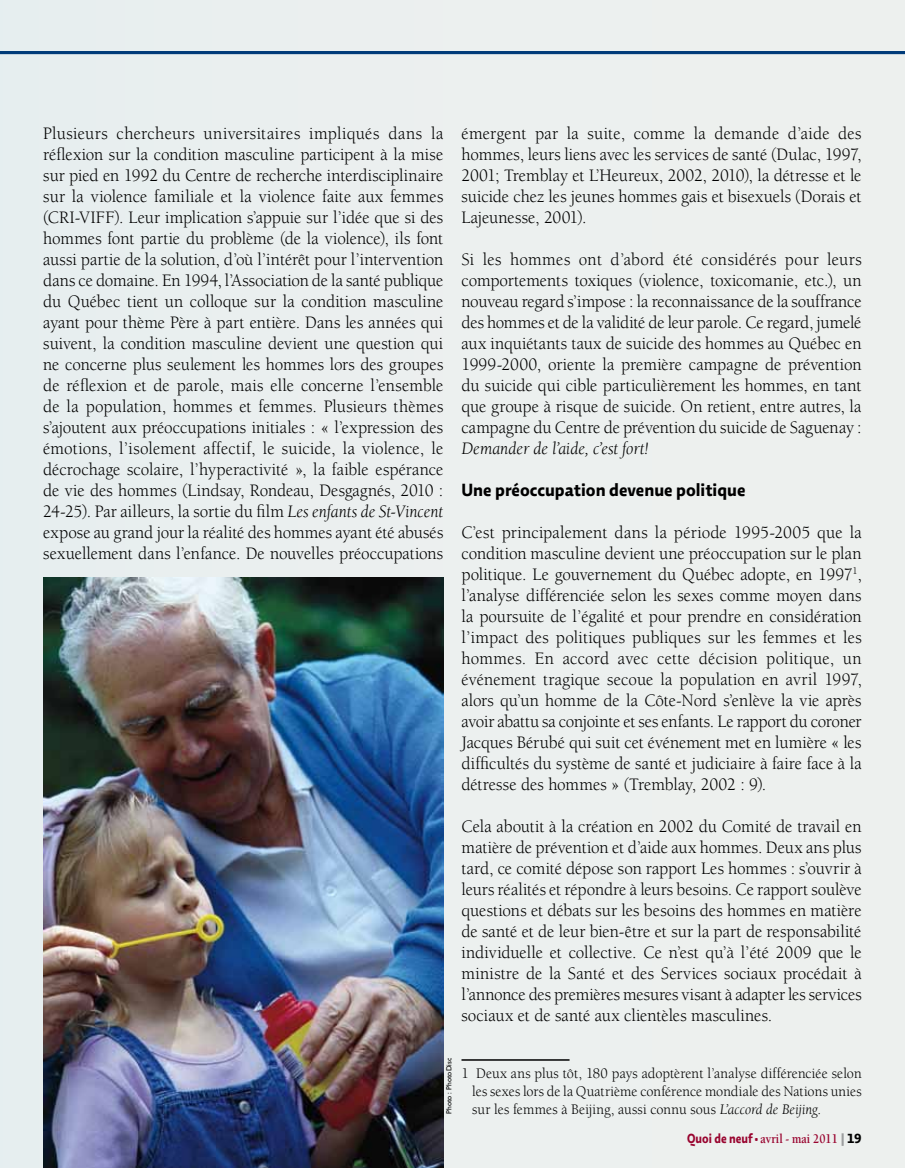
<style>
.page{position:relative;width:905px;height:1168px;background:#fff}
.page>*{position:absolute;margin:0;border:0;box-sizing:border-box;transform-origin:0 0}
.t1{font:18px/21px "Berkeley Std";color:#000;text-align:justify;scale:.95 1}
.t2{font:700 18px "Relato Sans OT";color:#000;scale:.95 1}
.t3{font:italic 18px "Berkeley Std";color:#000;scale:.95 1}
.t4{font:15px/18px "Berkeley Std";letter-spacing:.005em;color:#000;text-align:right;scale:.95 1}
.t5{font:700 13.5px "Berkeley Std";color:#99042f;scale:.85 1}
.t6{font:7.5px "Gill Sans Std";color:#000}
.s1{font-style:italic}
.s2{font-family:"Relato Sans OT"}
.s3{font-family:"Relato Sans OT";color:#9c9e9f}
.s4{font-family:"Relato Sans OT";color:#000}
</style>
<div class="page">
<div style="left:0;top:0;width:904px;height:1168px;background:#ecf0ef"></div>
<hr style="left:0;top:51px;width:904px;height:3px;background:#003b79">
<hr style="left:461px;top:1059px;width:108px;height:1px;background:#000">
<img style="left:43px;top:578px;width:400px;height:590px">
<p class="t1" style="left:43px;top:123px;width:423px">Plusieurs chercheurs universitaires impliqués dans la réflexion sur la condition masculine participent à la mise sur pied en 1992 du Centre de recherche interdisciplinaire sur la violence familiale et la violence faite aux femmes (CRI-VIFF). Leur implication s’appuie sur l’idée que si des hommes font partie du problème (de la violence), ils font aussi partie de la solution, d’où l’intérêt pour l’intervention dans ce domaine. En 1994, l’Association de la santé publique du Québec tient un colloque sur la condition masculine ayant pour thème Père à part entière. Dans les années qui suivent, la condition masculine devient une question qui ne concerne plus seulement les hommes lors des groupes de réflexion et de parole, mais elle concerne l’ensemble de la population, hommes et femmes. Plusieurs thèmes s’ajoutent aux préoccupations initiales : « l’expression des émotions, l’isolement affectif, le suicide, la violence, le décrochage scolaire, l’hyperactivité », la faible espérance de vie des hommes (Lindsay, Rondeau, Desgagnés, 2010 :<br>24-25). Par ailleurs, la sortie du film <span class="s1">Les enfants de St-Vincent </span>expose au grand jour la réalité des hommes ayant été abusés sexuellement dans l’enfance. De nouvelles préoccupations</p>
<p class="t1" style="left:461px;top:123px;width:422px">émergent par la suite, comme la demande d’aide des hommes, leurs liens avec les services de santé (Dulac, 1997, 2001; Tremblay et L’Heureux, 2002, 2010), la détresse et le suicide chez les jeunes hommes gais et bisexuels (Dorais et Lajeunesse, 2001).</p>
<p class="t1" style="left:461px;top:249px;width:423px">Si les hommes ont d’abord été considérés pour leurs comportements toxiques (violence, toxicomanie, etc.), un nouveau regard s’impose : la reconnaissance de la souffrance des hommes et de la validité de leur parole. Ce regard, jumelé aux inquiétants taux de suicide des hommes au Québec en 1999-2000, oriente la première campagne de prévention du suicide qui cible particulièrement les hommes, en tant que groupe à risque de suicide. On retient, entre autres, la campagne du Centre de prévention du suicide de Saguenay :</p>
<p class="t3" style="left:461px;top:439px;width:199px">Demander de l’aide, c’est fort!</p>
<p class="t2" style="left:461px;top:479px;width:300px">Une préoccupation devenue politique</p>
<p class="t1" style="left:461px;top:522px;width:423px">C’est principalement dans la période 1995-2005 que la condition masculine devient une préoccupation sur le plan politique. Le gouvernement du Québec adopte, en 1997<sup>1</sup>, l’analyse différenciée selon les sexes comme moyen dans la poursuite de l’égalité et pour prendre en considération l’impact des politiques publiques sur les femmes et les hommes. En accord avec cette décision politique, un événement tragique secoue la population en avril 1997, alors qu’un homme de la Côte-Nord s’enlève la vie après avoir abattu sa conjointe et ses enfants. Le rapport du coroner Jacques Bérubé qui suit cet événement met en lumière « les difficultés du système de santé et judiciaire à faire face à la détresse des hommes » (Tremblay, 2002 : 9).</p>
<p class="t1" style="left:461px;top:816px;width:423px">Cela aboutit à la création en 2002 du Comité de travail en matière de prévention et d’aide aux hommes. Deux ans plus tard, ce comité dépose son rapport Les hommes : s’ouvrir à leurs réalités et répondre à leurs besoins. Ce rapport soulève questions et débats sur les besoins des hommes en matière de santé et de leur bien-être et sur la part de responsabilité individuelle et collective. Ce n’est qu’à l’été 2009 que le ministre de la Santé et des Services sociaux procédait à l’annonce des premières mesures visant à adapter les services sociaux et de santé aux clientèles masculines.</p>
<p class="t6" style="left:445px;top:1114px;width:57px;rotate:-90deg">Photo : PhotoDisc</p>
<p class="t4" style="left:461px;top:1064px;width:423px">1 Deux ans plus tôt, 180 pays adoptèrent l’analyse différenciée selon les sexes lors de la Quatrième conférence mondiale des Nations unies</p>
<p class="t4" style="left:472px;top:1100px;width:369px">sur les femmes à Beijing, aussi connu sous <span class="s1">L’accord de Beijing</span>.</p>
<p class="t5" style="left:687px;top:1132px;width:207px"><span class="s2">Quoi de neuf •</span> avril - mai 2011 <span class="s3">|</span> <span class="s4">19</span></p>
</div>
